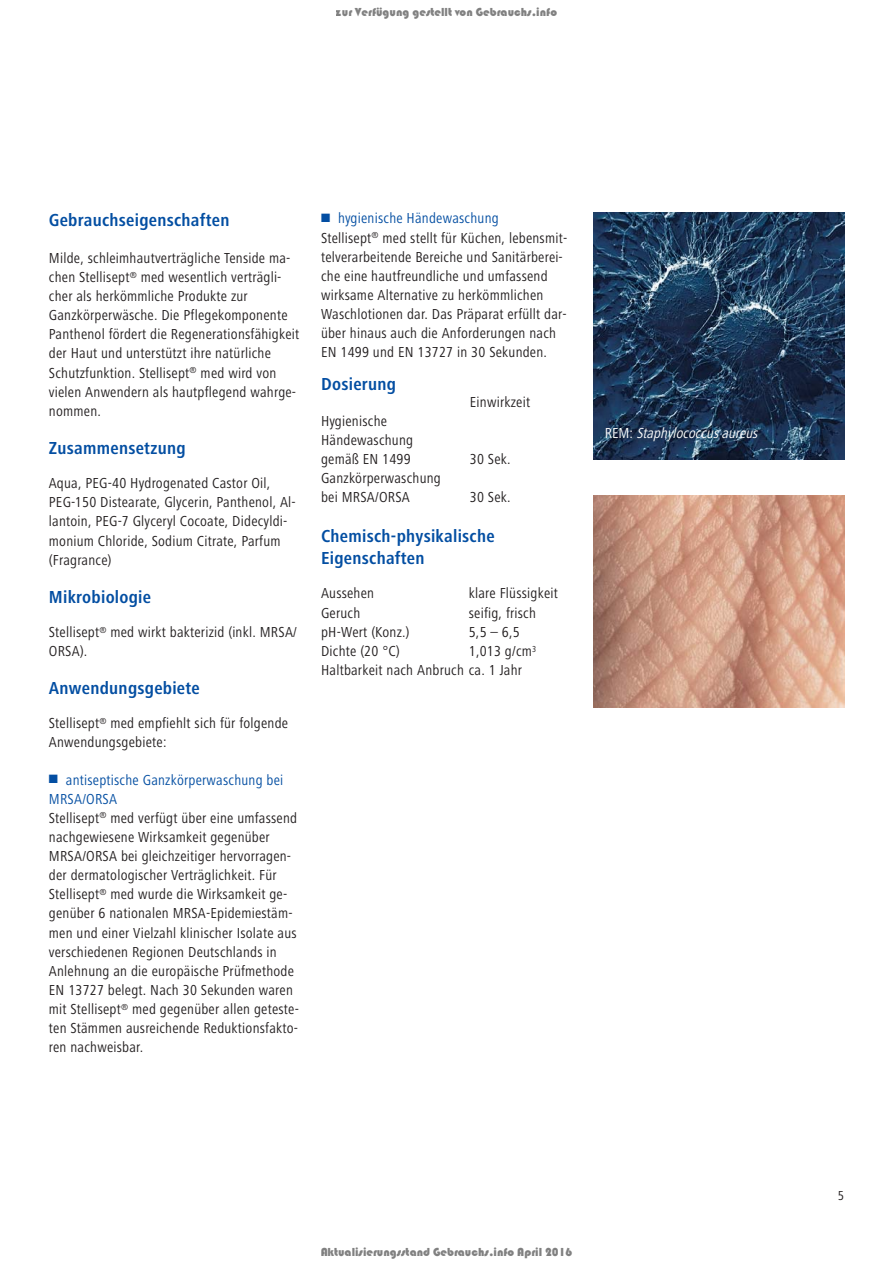
<style>
.page{position:relative;width:893px;height:1263px;background:#fff}
.page>*{position:absolute;margin:0;border:0;box-sizing:border-box;transform-origin:0 0}
.t1{font:700 18px/22px "Hartmann";letter-spacing:.015em;color:#034ea2}
.t2{font:15px/19.2px "Hartmann";letter-spacing:.015em;color:#231f20}
.t3{font:italic 15px "Hartmann";color:#fff}
.t4{font:13.5px "Hartmann";color:#231f20}
.t5{font:12px "Bauhaus 93";color:rgb(0 0 0/.5)}
.s1{color:#034ea2}
.s2{font-style:normal}
</style>
<div class="page">
<img style="left:593px;top:213px;width:251px;height:246px">
<img style="left:593px;top:495px;width:251px;height:212px">
<p class="t5" style="left:336px;top:6px;width:223px">zur Verfügung gestellt von Gebrauchs.info</p>
<p class="t1" style="left:49px;top:210px;width:182px">Gebrauchseigenschaften</p>
<p class="t2" style="left:49px;top:249px;width:252px">Milde, schleimhautverträgliche Tenside ma&shy;chen Stellisept<sup>®</sup> med wesentlich verträgli&shy;cher als herkömmliche Produkte zur Ganzkörperwäsche. Die Pflegekomponente Panthenol fördert die Regenera tionsfähigkeit der Haut und unterstützt ihre natürliche Schutzfunktion. Stellisept<sup>®</sup> med wird von vielen Anwendern als hautpflegend wahrge&shy;nommen.</p>
<p class="t1" style="left:49px;top:438px;width:138px">Zusammensetzung</p>
<p class="t2" style="left:49px;top:475px;width:248px">Aqua, PEG-40 Hydrogenated Castor Oil, PEG-150 Distearate, Glycerin, Panthenol, Al&shy;lantoin, PEG-7 Glyceryl Cocoate, Didecyldi&shy;monium Chloride, Sodium Citrate, Parfum (Fragrance)</p>
<p class="t1" style="left:49px;top:587px;width:104px">Mikrobiologie</p>
<p class="t2" style="left:49px;top:623px;width:249px">Stellisept<sup>®</sup> med wirkt bakterizid (inkl. MRSA/<br>ORSA).</p>
<p class="t1" style="left:49px;top:679px;width:153px">Anwendungsgebiete</p>
<p class="t2" style="left:49px;top:715px;width:241px">Stellisept<sup>®</sup> med empfiehlt sich für folgende<br>Anwendungsgebiete:</p>
<p class="t2" style="left:49px;top:771px;width:252px"><span class="s1">■ antiseptische Ganzkörperwaschung bei MRSA/ORSA<br></span>Stellisept<sup>®</sup> med verfügt über eine umfassend nachgewiesene Wirksamkeit gegenüber MRSA/ORSA bei gleichzeitiger hervorragen&shy;der dermatologischer Verträglichkeit. Für Stellisept<sup>®</sup> med wurde die Wirksamkeit ge&shy;genüber 6 nationalen MRSA-Epidemiestäm&shy;men und einer Vielzahl klinischer Isolate aus verschiedenen Regionen Deutschlands in Anlehnung an die europäische Prüfmethode EN 13727 belegt. Nach 30 Sekunden waren mit Stellisept<sup>®</sup> med gegenüber allen geteste&shy;ten Stämmen ausreichende Reduktionsfakto&shy;ren nachweisbar.</p>
<p class="t2" style="left:321px;top:210px;width:248px"><span class="s1">■ hygienische Händewaschung<br></span>Stellisept<sup>®</sup> med stellt für Küchen, lebensmit&shy;telverarbeitende Bereiche und Sanitärberei&shy;che eine hautfreundliche und umfassend wirksame Alternative zu herkömmlichen Waschlotionen dar. Das Präparat erfüllt dar&shy;über hinaus auch die Anforderungen nach EN 1499 und EN 13727 in 30 Sekunden.</p>
<p class="t1" style="left:321px;top:375px;width:76px">Dosierung</p>
<p class="t2" style="left:470px;top:393px;width:62px">Einwirkzeit</p>
<p class="t2" style="left:321px;top:412px;width:94px">Hygienische<br>Händewaschung gemäß EN 1499</p>
<p class="t2" style="left:470px;top:451px;width:42px">30 Sek.</p>
<p class="t2" style="left:321px;top:470px;width:121px">Ganzkörperwaschung bei MRSA/ORSA</p>
<p class="t2" style="left:470px;top:489px;width:42px">30 Sek.</p>
<p class="t1" style="left:321px;top:527px;width:175px">Chemisch-physikalische<br>Eigenschaften</p>
<p class="t2" style="left:321px;top:585px;width:55px">Aussehen</p>
<p class="t2" style="left:469px;top:585px;width:91px">klare Flüssigkeit</p>
<p class="t2" style="left:321px;top:604px;width:41px">Geruch</p>
<p class="t2" style="left:469px;top:604px;width:69px">seifig, frisch</p>
<p class="t2" style="left:321px;top:623px;width:90px">pH-Wert (Konz.)</p>
<p class="t2" style="left:469px;top:623px;width:53px">5,5 – 6,5</p>
<p class="t2" style="left:321px;top:642px;width:80px">Dichte (20 °C)</p>
<p class="t2" style="left:321px;top:643px;width:217px;text-indent:148px">1,013 g/cm<sup>3<br></sup>Haltbarkeit nach Anbruch ca. 1 Jahr</p>
<p class="t3" style="left:605px;top:428px;width:157px"><span class="s2">R E M :</span> Staphylococcusaureus</p>
<p class="t5" style="left:321px;top:1245px;width:253px">Aktualisierungsstand Gebrauchs.info April 2016</p>
<p class="t4" style="left:838px;top:1191px;width:8px">5</p>
</div>
